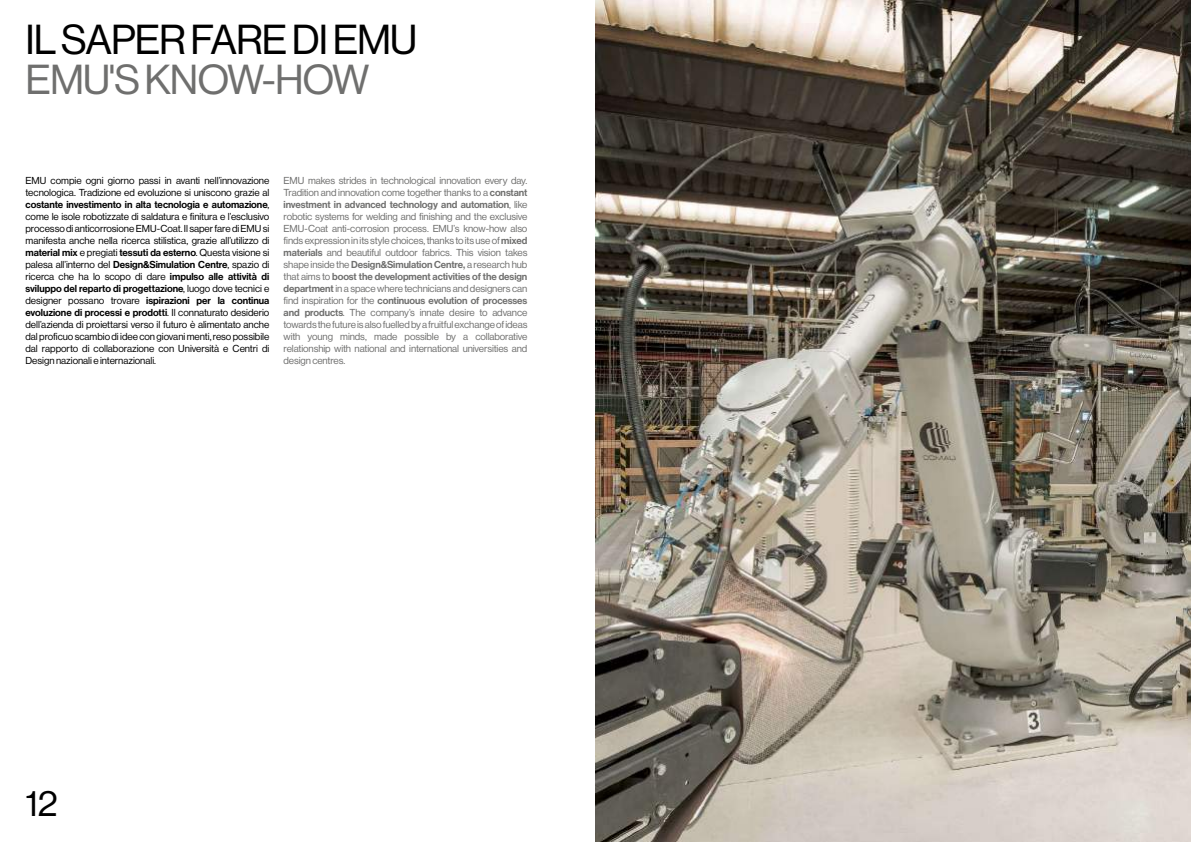
<style>
.page{position:relative;width:1191px;height:842px;background:#fff}
.page>*{position:absolute;margin:0;border:0;box-sizing:border-box;transform-origin:0 0}
.t1{font:41px "N Haas Grotesk DS Pro 55 Rg";letter-spacing:-.025em;color:#000}
.t2{font:41px "N Haas Grotesk DS Pro 55 Rg";letter-spacing:-.025em;color:#6f6f6e}
.t3{font:36px "N Haas Grotesk DS Pro 55 Rg";color:#000}
.t4{font:9.9px/12px "N Haas Grotesk DS Pro 55 Rg";letter-spacing:-.01em;color:#6f6f6e;text-align:justify}
.t5{font:9.9px/12px "N Haas Grotesk DS Pro 55 Rg";letter-spacing:-.005em;color:#000}
.t6{font:9.9px/12px "N Haas Grotesk DS Pro 65 Md";letter-spacing:-.005em;color:#000;text-align:justify}
.t7{font:9.9px "N Haas Grotesk DS Pro 65 Md";letter-spacing:-.01em;color:#6f6f6e}
.s1{font-family:"N Haas Grotesk DS Pro 55 Rg"}
.s2{font-family:"N Haas Grotesk DS Pro 65 Md"}
</style>
<div class="page">
<img style="left:595px;top:0;width:596px;height:842px">
<h1 class="t1" style="left:26px;top:17px;width:393px">IL SAPER FARE DI EMU</h1>
<h1 class="t2" style="left:26px;top:57px;width:346px">EMU'S KNOW-HOW</h1>
<p class="t5" style="left:26px;top:175px;width:245px">EMU compie ogni giorno passi in avanti nell’innovazione tecnologica. Tradizione ed evoluzione si uniscono grazie al</p>
<p class="t6" style="left:26px;top:199px;width:245px">costante investimento in alta tecnologia e automazione<span class="s1">,</span></p>
<p class="t5" style="left:26px;top:211px;width:245px;text-align:justify">come le isole robotizzate di saldatura e finitura e l’esclusivo processo di anticorrosione EMU-Coat. Il saper fare di EMU si manifesta anche nella ricerca stilistica, grazie all’utilizzo di</p>
<p class="t6" style="left:26px;top:247px;width:245px">material mix <span class="s1">e pregiati</span> tessuti da esterno<span class="s1">. Questa visione si</span></p>
<p class="t5" style="left:26px;top:259px;width:245px">palesa all’interno del <span class="s2">Design&amp;Simulation Centre</span>, spazio di ricerca che ha lo scopo di dare <span class="s2">impulso alle attività di</span></p>
<p class="t6" style="left:26px;top:283px;width:245px">sviluppo del reparto di progettazione<span class="s1">, luogo dove tecnici e designer possano trovare</span> ispirazioni per la continua evoluzione di processi e prodotti<span class="s1">. Il connaturato desiderio</span></p>
<p class="t5" style="left:26px;top:319px;width:245px;text-align:justify">dell’azienda di proiettarsi verso il futuro è alimentato anche dal proficuo scambio di idee con giovani menti, reso possibile dal rapporto di collaborazione con Università e Centri di Design nazionali e internazionali.</p>
<p class="t4" style="left:283px;top:175px;width:245px">EMU makes strides in technological innovation every day.<br>Tradition and innovation come together thanks to a <span class="s2">constant</span></p>
<p class="t7" style="left:283px;top:199px;width:245px">investment in advanced technology and automation<span class="s1">, like</span></p>
<p class="t4" style="left:283px;top:211px;width:245px">robotic systems for welding and finishing and the exclusive EMU-Coat anti-corrosion process. EMU’s know-how also finds expression in its style choices, thanks to its use of <span class="s2">mixed materials</span> and beautiful outdoor fabrics. This vision takes shape inside the <span class="s2">Design&amp;Simulation Centre,</span> a research hub</p>
<p class="t7" style="left:283px;top:271px;width:245px"><span class="s1">that aims to</span> boost the development activities of the design</p>
<p class="t4" style="left:283px;top:283px;width:245px"><span class="s2">department</span> in a space where technicians and designers can</p>
<p class="t7" style="left:283px;top:295px;width:245px"><span class="s1">find inspiration for the</span> continuous evolution of processes</p>
<p class="t4" style="left:283px;top:307px;width:245px"><span class="s2">and products</span>. The company’s innate desire to advance towards the future is also fuelled by a fruitful exchange of ideas with young minds, made possible by a collaborative relationship with national and international universities and design centres.</p>
<h2 class="t3" style="left:26px;top:783px;width:34px">12</h2>
</div>
